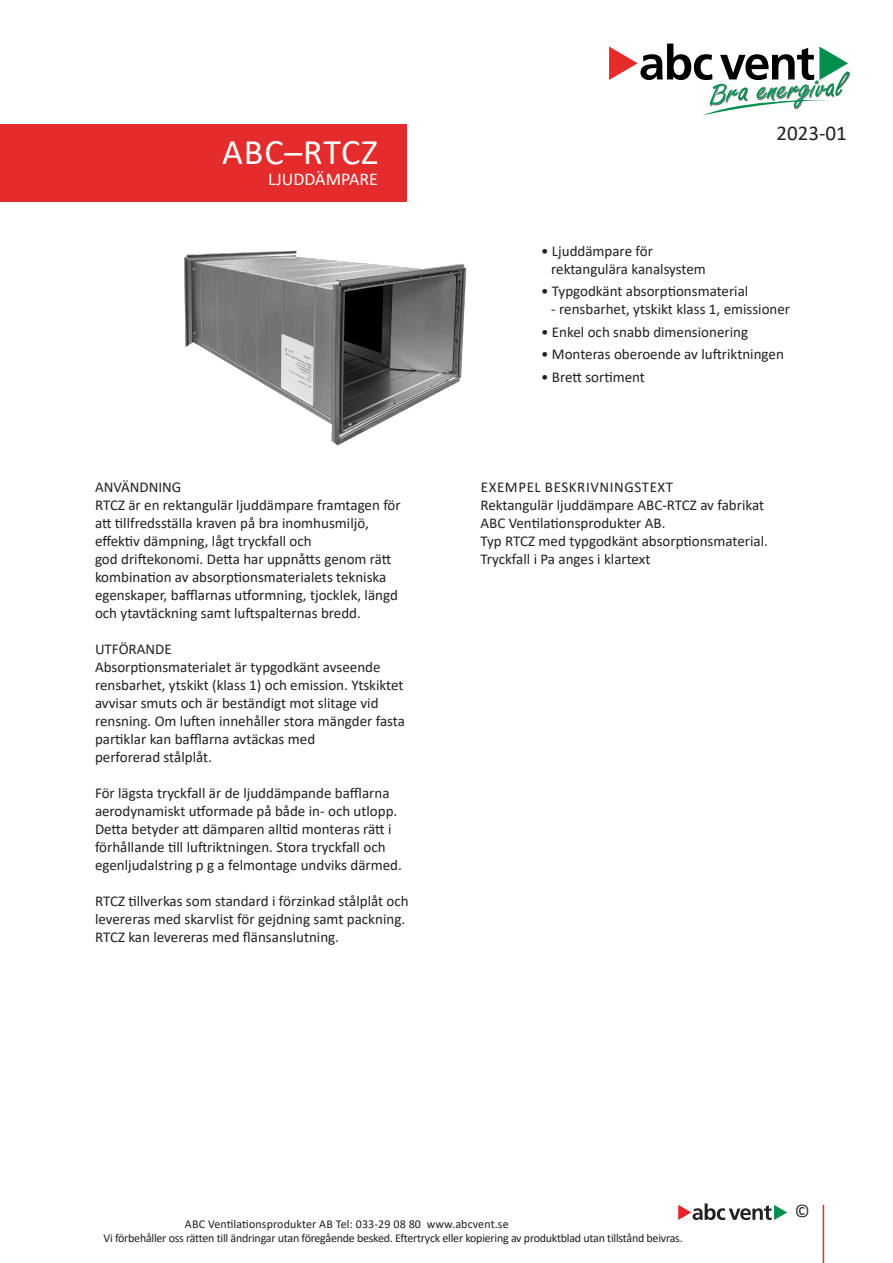
<style>
.page{position:relative;width:893px;height:1263px;background:#fff}
.page>*{position:absolute;margin:0;border:0;box-sizing:border-box;transform-origin:0 0}
.Rubrik{font:36px "Calibri";letter-spacing:.025em;color:#fff}
.översikt_rubrik{font:21px "Calibri";color:#231f20}
.Rubrik-2{font:18px "Calibri";color:#fff}
.t1{font:18px "Calibri";color:#231f20}
.t2{font:15px/18px "Calibri";color:#231f20}
.t3{font:15px "Calibri";letter-spacing:.04em;color:#231f20}
.t4{font:12px "Calibri";letter-spacing:-.02em;color:#231f20}
.t5{font:12px "Calibri";letter-spacing:.01em;color:#231f20}
</style>
<div class="page">
<hr style="left:823px;top:1205px;width:1px;height:58px;background:#e52c2c">
<svg style="left:678px;top:1203px;width:109px;height:17px"></svg>
<div style="left:0;top:125px;width:406px;height:77px;background:#e52c2c"></div>
<img style="left:184px;top:250px;width:283px;height:196px">
<svg style="left:609px;top:44px;width:240px;height:71px"></svg>
<p class="Rubrik" style="left:222px;top:127px;width:157px">ABC–RTCZ</p>
<p class="Rubrik-2" style="left:268px;top:167px;width:111px">LJUDDÄMPARE</p>
<p class="t2" style="left:95px;top:477px;width:307px">ANVÄNDNING<br>RTCZ är en rektangulär ljuddämpare framtagen för att tillfredsställa kraven på bra inomhusmiljö, effektiv dämpning, lågt tryckfall och<br>god driftekonomi. Detta har uppnåtts genom rätt kombination av absorptionsmaterialets tekniska egenskaper, bafflarnas utormning, tjocklek, längd och ytavtäckning samt luftspalternas bredd.</p>
<p class="t2" style="left:95px;top:639px;width:78px">UTFÖRANDE</p>
<p class="t2" style="left:95px;top:657px;width:310px">Absorptionsmaterialet är typgodkänt avseende rensbarhet, ytskikt (klass 1) och emission. Ytskiktet avvisar smuts och är beständigt mot slitage vid</p>
<p class="t2" style="left:95px;top:711px;width:311px">rensning. Om luften innehåller stora mängder fasta partiklar kan bafflarna avtäckas med</p>
<p class="t2" style="left:95px;top:747px;width:118px">perforerad stålplåt.</p>
<p class="t2" style="left:95px;top:783px;width:308px">För lägsta tryckfall är de ljuddämpande bafflarna aerodynamiskt utformade på både in- och utlopp.<br>Detta betyder att dämparen alltid monteras rätt i förhållande till luftriktningen. Stora tryckfall och egenljudalstring p g a felmontage undviks därmed.</p>
<p class="t2" style="left:95px;top:891px;width:315px">RTCZ tillverkas som standard i förzinkad stålplåt och levereras med skarvlist för gejdning samt packning.</p>
<p class="t2" style="left:95px;top:927px;width:246px">RTCZ kan levereras med flänsanslutning.</p>
<p class="översikt_rubrik" style="left:776px;top:118px;width:72px">2023-01</p>
<p class="t2" style="left:551px;top:241px;width:156px;text-indent:-10px">• Ljuddämpare för rektangulära kanalsystem</p>
<p class="t2" style="left:541px;top:282px;width:209px">• Typgodkänt absorptionsmaterial</p>
<p class="t2" style="left:551px;top:300px;width:240px">- rensbarhet, ytskikt klass 1, emissioner</p>
<p class="t2" style="left:541px;top:322px;width:209px">• Enkel och snabb dimensionering</p>
<p class="t2" style="left:541px;top:345px;width:244px">• Monteras oberoende av luftriktningen</p>
<p class="t2" style="left:541px;top:367px;width:105px">• Brett sortiment</p>
<p class="t3" style="left:481px;top:476px;width:194px">EXEMPEL BESKRIVNINGSTEXT</p>
<p class="t2" style="left:480px;top:495px;width:285px">Rektangulär ljuddämpare ABC-RTCZ av fabrikat</p>
<p class="t2" style="left:480px;top:513px;width:186px">ABC Ventilationsprodukter AB.</p>
<p class="t2" style="left:480px;top:531px;width:289px">Typ RTCZ med typgodkänt absorptionsmaterial.</p>
<p class="t2" style="left:480px;top:549px;width:171px">Tryckfall i Pa anges i klartext</p>
<p class="t1" style="left:795px;top:1198px;width:17px">©</p>
<p class="t5" style="left:185px;top:1215px;width:325px">ABC Ventilationsprodukter AB Tel: 033-29 08 80 www.abcvent.se</p>
<p class="t4" style="left:103px;top:1229px;width:581px">Vi förbehåller oss rätten till ändringar utan föregående besked. Eftertryck eller kopiering av produktblad utan tillstånd beivras.</p>
</div>
